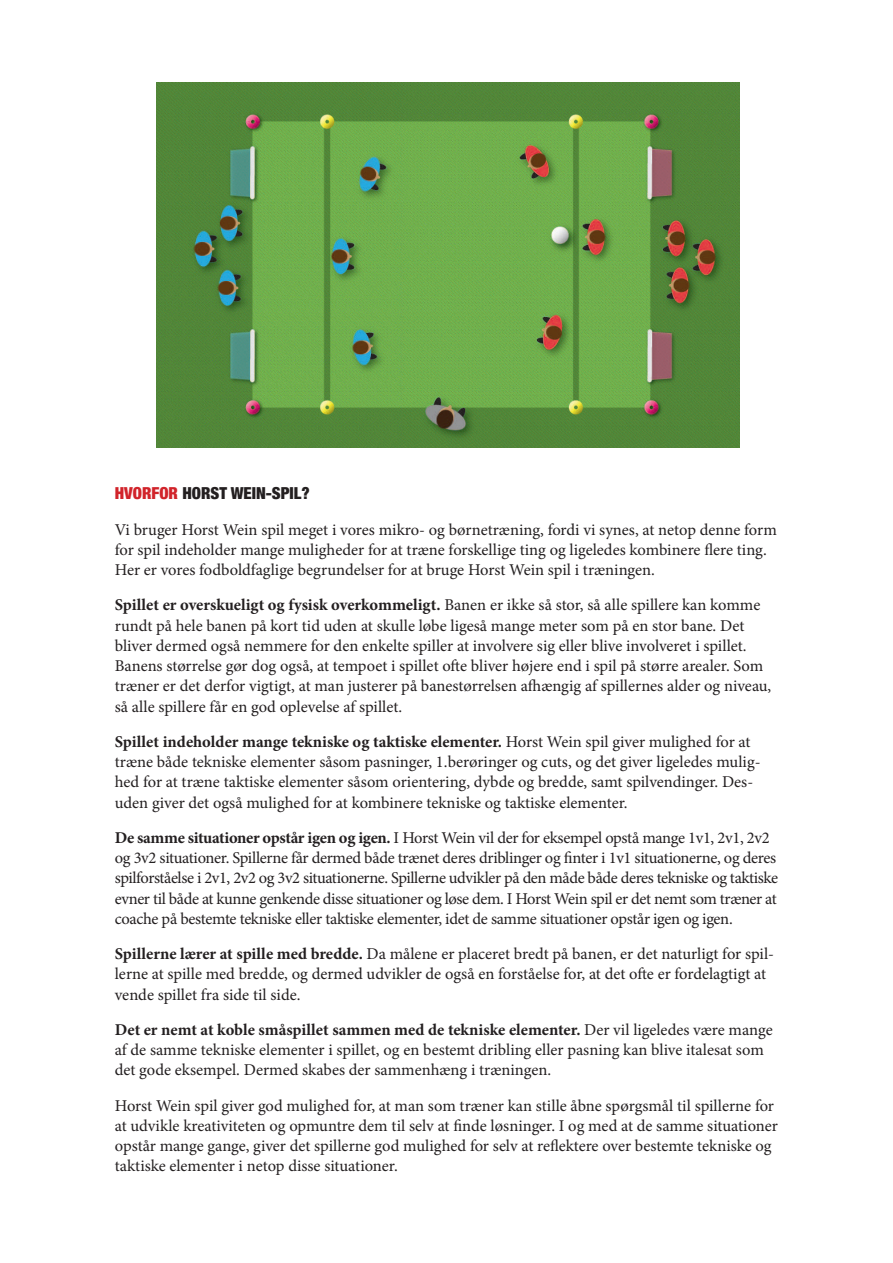
<style>
.page{position:relative;width:893px;height:1263px;background:#fff}
.page>*{position:absolute;margin:0;border:0;box-sizing:border-box;transform-origin:0 0}
.t1{font:16.5px/20.2px "Minion Pro";letter-spacing:-.005em;color:#231f20}
.t2{font:16.5px/20.2px "Minion Pro";letter-spacing:-.025em;color:#231f20}
.List_Paragraph{font:900 condensed 16.5px "Helvetica Neue";color:#231f20}
.s1{color:#d1232a}
.s2{font-weight:700}
</style>
<div class="page">
<img style="left:156px;top:82px;width:584px;height:365px">
<p class="List_Paragraph" style="left:115px;top:483px;width:196px"><span class="s1">HVORFOR</span> HORST WEIN-SPIL?</p>
<p class="t1" style="left:115px;top:519px;width:664px">Vi bruger Horst Wein spil meget i vores mikro- og børnetræning, fordi vi synes, at netop denne form for spil indeholder mange muligheder for at træne forskellige ting og ligeledes kombinere flere ting.<br>Her er vores fodboldfaglige begrundelser for at bruge Horst Wein spil i træningen.</p>
<p class="t1" style="left:115px;top:595px;width:658px"><span class="s2">Spillet er overskueligt og fysisk overkommeligt.</span> Banen er ikke så stor, så alle spillere kan komme rundt på hele banen på kort tid uden at skulle løbe ligeså mange meter som på en stor bane. Det bliver dermed også nemmere for den enkelte spiller at involvere sig eller blive involveret i spillet.<br>Banens størrelse gør dog også, at tempoet i spillet ofte bliver højere end i spil på større arealer. Som træner er det derfor vigtigt, at man justerer på banestørrelsen afhængig af spillernes alder og niveau, så alle spillere får en god oplevelse af spillet.</p>
<p class="t1" style="left:115px;top:732px;width:647px"><span class="s2">Spillet indeholder mange tekniske og taktiske elementer.</span> Horst Wein spil giver mulighed for at træne både tekniske elementer såsom pasninger, 1.berøringer og cuts, og det giver ligeledes mulig&shy;hed for at træne taktiske elementer såsom orientering, dybde og bredde, samt spilvendinger. Des&shy;uden giver det også mulighed for at kombinere tekniske og taktiske elementer.</p>
<p class="t2" style="left:115px;top:828px;width:665px"><span class="s2">De samme situationer opstår igen og igen.</span> I Horst Wein vil der for eksempel opstå mange 1v1, 2v1, 2v2 og 3v2 situationer. Spillerne får dermed både trænet deres driblinger og finter i 1v1 situationerne, og deres spilforståelse i 2v1, 2v2 og 3v2 situationerne. Spillerne udvikler på den måde både deres tekniske og taktiske evner til både at kunne genkende disse situationer og løse dem. I Horst Wein spil er det nemt som træner at coache på bestemte tekniske eller taktiske elementer, idet de samme situationer opstår igen og igen.</p>
<p class="t1" style="left:115px;top:944px;width:661px"><span class="s2">Spillerne lærer at spille med bredde.</span> Da målene er placeret bredt på banen, er det naturligt for spil&shy;lerne at spille med bredde, og dermed udvikler de også en forståelse for, at det ofte er fordelagtigt at vende spillet fra side til side.</p>
<p class="t1" style="left:115px;top:1020px;width:659px"><span class="s2">Det er nemt at koble småspillet sammen med de tekniske elementer.</span> Der vil ligeledes være mange af de samme tekniske elementer i spillet, og en bestemt dribling eller pasning kan blive italesat som det gode eksempel. Dermed skabes der sammenhæng i træningen.</p>
<p class="t1" style="left:115px;top:1095px;width:665px">Horst Wein spil giver god mulighed for, at man som træner kan stille åbne spørgsmål til spillerne for at udvikle kreativiteten og opmuntre dem til selv at finde løsninger. I og med at de samme situationer opstår mange gange, giver det spillerne god mulighed for selv at reflektere over bestemte tekniske og taktiske elementer i netop disse situationer.</p>
</div>
